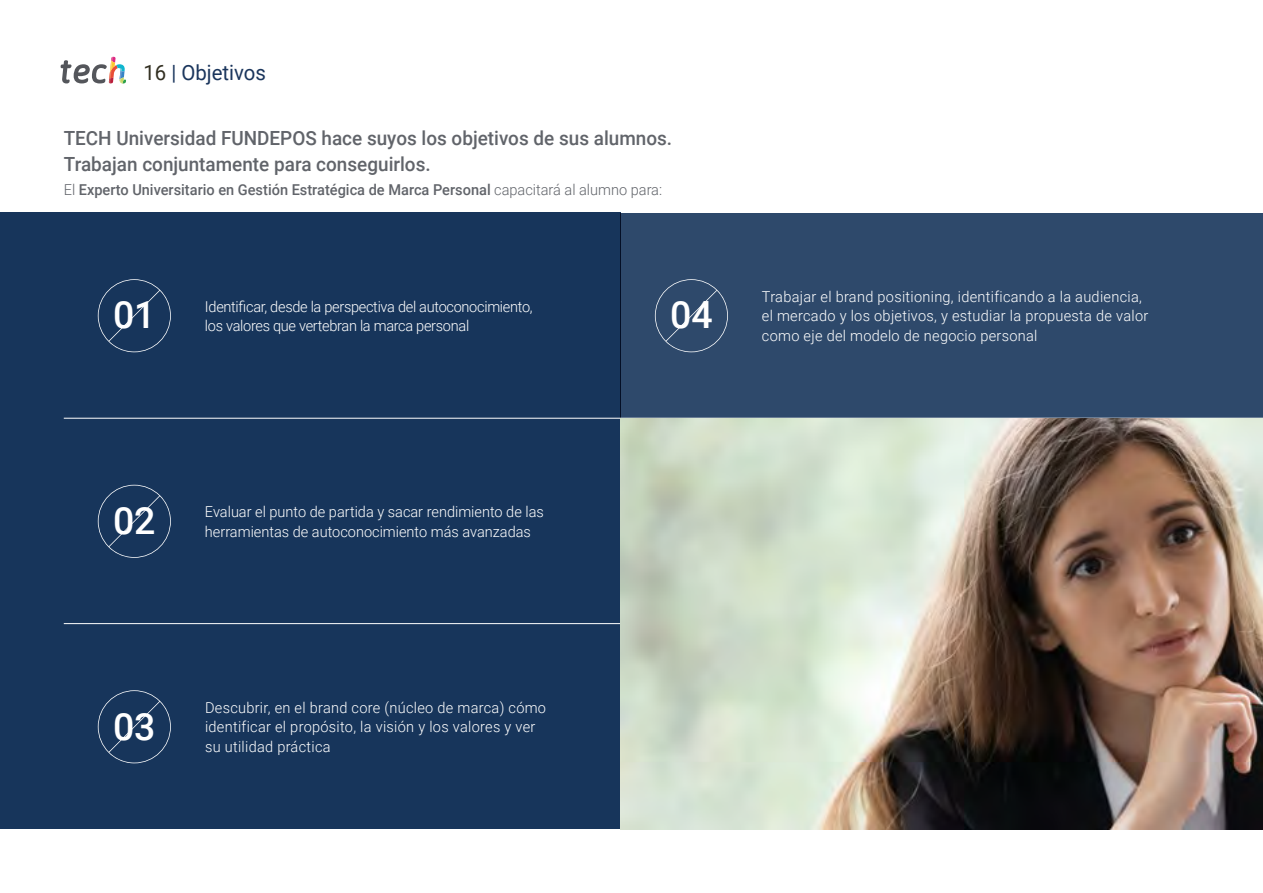
<style>
.page{position:relative;width:1263px;height:893px;background:#fff}
.page>*{position:absolute;margin:0;border:0;box-sizing:border-box;transform-origin:0 0}
.t1{font:500 37.5px "Roboto";color:#fff}
.t2{font:21px "Roboto";color:#1a355c}
.t3{font:500 19.5px/25.5px "Roboto";color:#61646a}
.t4{font:300 15px/19.5px "Roboto";letter-spacing:.02em;color:#fff}
.t5{font:300 15px "Roboto";letter-spacing:-.02em;color:#fff}
.t6{font:300 15px "Roboto";color:#fff}
.t7{font:500 15px "Roboto";color:#61646a}
.s1{color:#312e20}
.s2{font-weight:300}
</style>
<div class="page">
<div style="left:0;top:213px;width:621px;height:616px;background:#17355b"></div>
<div style="left:621px;top:213px;width:642px;height:205px;background:#2e496b"></div>
<svg style="left:98px;top:279px;width:73px;height:73px"></svg>
<svg style="left:98px;top:690px;width:73px;height:73px"></svg>
<svg style="left:98px;top:485px;width:73px;height:73px"></svg>
<svg style="left:655px;top:279px;width:73px;height:73px"></svg>
<hr style="left:64px;top:418px;width:1199px;height:1px;background:#fff">
<hr style="left:64px;top:623px;width:1199px;height:1px;background:#fff">
<svg style="left:61px;top:57px;width:65px;height:27px"></svg>
<img style="left:621px;top:418px;width:642px;height:411px">
<h2 class="t2" style="left:144px;top:57px;width:124px"><span class="s1">16</span> | Objetivos</h2>
<h3 class="t3" style="left:64px;top:125px;width:610px">TECH Universidad FUNDEPOS hace suyos los objetivos de sus alumnos.<br>Trabajan conjuntamente para conseguirlos.</h3>
<p class="t7" style="left:64px;top:179px;width:600px"><span class="s2">El</span> Experto Universitario en Gestión Estratégica de Marca Personal <span class="s2">capacitará al alumno para:</span></p>
<h1 class="t1" style="left:113px;top:289px;width:44px">01</h1>
<p class="t5" style="left:205px;top:296px;width:329px">Identificar, desde la perspectiva del autoconocimiento,</p>
<p class="t5" style="left:205px;top:315px;width:266px">los valores que vertebran la marca personal</p>
<h1 class="t1" style="left:670px;top:289px;width:44px">04</h1>
<p class="t4" style="left:762px;top:286px;width:388px">Trabajar el brand positioning, identificando a la audiencia, el mercado y los objetivos, y estudiar la propuesta de valor como eje del modelo de negocio personal</p>
<h1 class="t1" style="left:113px;top:494px;width:44px">02</h1>
<p class="t6" style="left:205px;top:501px;width:340px">Evaluar el punto de partida y sacar rendimiento de las</p>
<p class="t6" style="left:205px;top:521px;width:327px">herramientas de autoconocimiento más avanzadas</p>
<h1 class="t1" style="left:113px;top:700px;width:44px">03</h1>
<p class="t4" style="left:205px;top:697px;width:343px">Descubrir, en el brand core (núcleo de marca) cómo identificar el propósito, la visión y los valores y ver su utilidad práctica</p>
</div>
